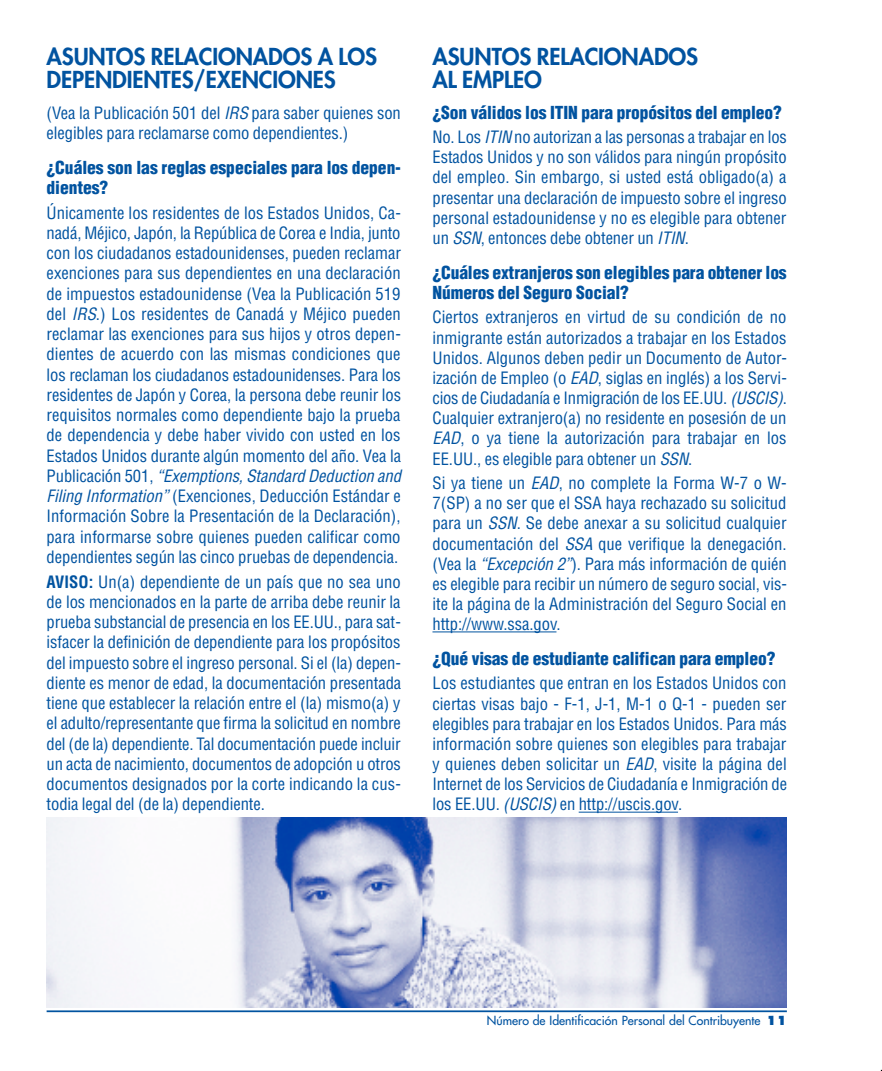
<style>
.page{position:relative;width:882px;height:1071px;background:#fff}
.page>*{position:absolute;margin:0;border:0;box-sizing:border-box;transform-origin:0 0}
.t1{font:800 22.75px/23.8px "Futura";letter-spacing:-.005em;color:#0153a0}
.t2{font:900 condensed 17.5px/20.3px "Helvetica";letter-spacing:-.005em;color:#0153a0}
.t3{font:condensed 16.62px/20.3px "Helvetica";letter-spacing:-.005em;color:#0153a0;text-align:justify}
.t4{font:12.25px "Futura";color:#0153a0}
.s1{font-style:italic}
.s2{font-weight:700}
.s3{font-weight:800}
</style>
<div class="page">
<hr style="left:47px;top:1010px;width:740px;height:2px;background:#0153a0">
<hr style="left:432px;top:632px;width:124px;height:1px;background:#0153a0">
<hr style="left:579px;top:812px;width:99px;height:1px;background:#0153a0">
<img style="left:47px;top:817px;width:740px;height:190px">
<h1 class="t1" style="left:47px;top:44px;width:332px">ASUNTOS RELACIONADOS A LOS<br>DEPENDIENTES/EXENCIONES</h1>
<p class="t3" style="left:47px;top:102px;width:356px">(Vea la Publicación 501 del <span class="s1">IRS</span> para saber quienes son elegibles para reclamarse como dependientes.)</p>
<p class="t2" style="left:47px;top:157px;width:356px">¿Cuáles son las reglas especiales para los depen&shy;dientes?</p>
<p class="t3" style="left:47px;top:202px;width:356px">Únicamente los residentes de los Estados Unidos, Ca&shy;nadá, Méjico, Japón, la República de Corea e India, junto con los ciudadanos estadounidenses, pueden reclamar exenciones para sus dependientes en una declaración de impuestos estadounidense (Vea la Publicación 519 del <span class="s1">IRS</span>.) Los residentes de Canadá y Méjico pueden reclamar las exenciones para sus hijos y otros depen&shy;dientes de acuerdo con las mismas condiciones que los reclaman los ciudadanos estadounidenses. Para los residentes de Japón y Corea, la persona debe reunir los requisitos normales como dependiente bajo la prueba de dependencia y debe haber vivido con usted en los Estados Unidos durante algún momento del año. Vea la Publicación 501, <span class="s1">“Exemptions, Standard Deduction and Filing Information”</span> (Exenciones, Deducción Estándar e Información Sobre la Presentación de la Declaración), para informarse sobre quienes pueden calificar como dependientes según las cinco pruebas de dependencia.</p>
<p class="t3" style="left:47px;top:571px;width:356px"><span class="s2">AVISO:</span> Un(a) dependiente de un país que no sea uno de los mencionados en la parte de arriba debe reunir la prueba substancial de presencia en los EE.UU., para sat&shy;isfacer la definición de dependiente para los propósitos del impuesto sobre el ingreso personal. Si el (la) depen&shy;diente es menor de edad, la documentación presentada tiene que establecer la relación entre el (la) mismo(a) y el adulto/representante que firma la solicitud en nombre del (de la) dependiente. Tal documentación puede incluir un acta de nacimiento, documentos de adopción u otros documentos designados por la corte indicando la cus&shy;todia legal del (de la) dependiente.</p>
<h1 class="t1" style="left:432px;top:44px;width:267px">ASUNTOS RELACIONADOS<br>AL EMPLEO</h1>
<p class="t2" style="left:432px;top:102px;width:351px">¿Son válidos los ITIN para propósitos del empleo?</p>
<p class="t3" style="left:432px;top:127px;width:356px">No. Los <span class="s1">ITIN</span> no autorizan a las personas a trabajar en los Estados Unidos y no son válidos para ningún propósito del empleo. Sin embargo, si usted está obligado(a) a presentar una declaración de impuesto sobre el ingreso personal estadounidense y no es elegible para obtener un <span class="s1">SSN</span>, entonces debe obtener un <span class="s1">ITIN</span>.</p>
<p class="t2" style="left:432px;top:262px;width:356px">¿Cuáles extranjeros son elegibles para obtener los<br>Números del Seguro Social?</p>
<p class="t3" style="left:432px;top:307px;width:356px">Ciertos extranjeros en virtud de su condición de no inmigrante están autorizados a trabajar en los Estados Unidos. Algunos deben pedir un Documento de Autor&shy;ización de Empleo (o <span class="s1">EAD</span>, siglas en inglés) a los Servi&shy;cios de Ciudadanía e Inmigración de los EE.UU. <span class="s1">(USCIS)</span>.<br>Cualquier extranjero(a) no residente en posesión de un <span class="s1">EAD</span>, o ya tiene la autorización para trabajar en los EE.UU., es elegible para obtener un <span class="s1">SSN</span>.</p>
<p class="t3" style="left:432px;top:473px;width:356px">Si ya tiene un <span class="s1">EAD</span>, no complete la Forma W-7 o W-7(SP) a no ser que el SSA haya rechazado su solicitud para un <span class="s1">SSN</span>. Se debe anexar a su solicitud cualquier documentación del <span class="s1">SSA</span> que verifique la denegación. (Vea la <span class="s1">“Excepción 2”</span>). Para más información de quién es elegible para recibir un número de seguro social, vis&shy;ite la página de la Administración del Seguro Social en http://www.ssa.gov.</p>
<p class="t2" style="left:432px;top:648px;width:344px">¿Qué visas de estudiante califican para empleo?</p>
<p class="t3" style="left:432px;top:673px;width:356px">Los estudiantes que entran en los Estados Unidos con ciertas visas bajo - F-1, J-1, M-1 o Q-1 - pueden ser elegibles para trabajar en los Estados Unidos. Para más información sobre quienes son elegibles para trabajar y quienes deben solicitar un <span class="s1">EAD</span>, visite la página del Internet de los Servicios de Ciudadanía e Inmigración de los EE.UU. <span class="s1">(USCIS)</span> en http://uscis.gov.</p>
<p class="t4" style="left:487px;top:1013px;width:302px">Número de Identificación Personal del Contribuyente <span class="s3">11</span></p>
</div>
